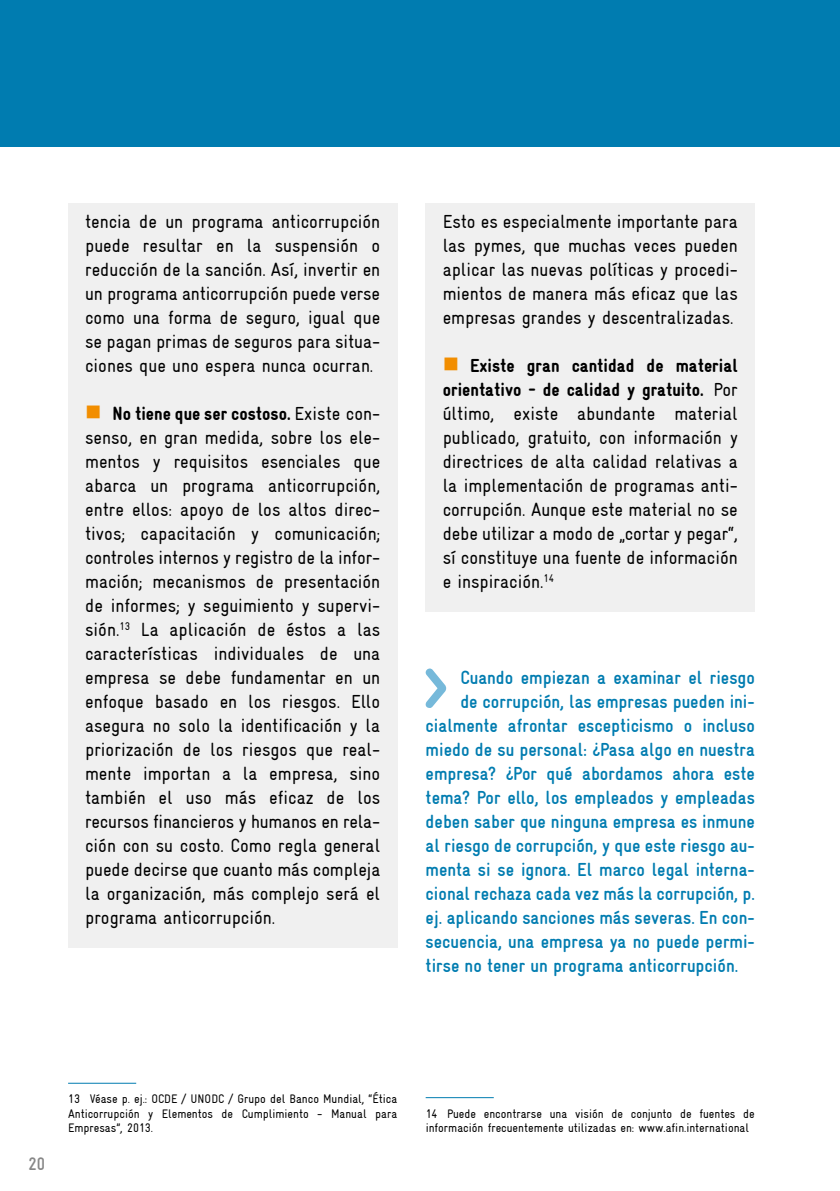
<style>
.page{position:relative;width:840px;height:1191px;background:#fff}
.page>*{position:absolute;margin:0;border:0;box-sizing:border-box;transform-origin:0 0}
.t1{font:condensed 19px/24px "Gravur";color:#000;text-align:justify}
.t2{font:700 condensed 19px "Gravur";color:#007cb0}
.t3{font:700 condensed 18px "Gravur";color:#878787}
.t4{font:condensed 12.4px/14.4px "Gravur";color:#000;text-align:justify}
.s1{font-weight:900}
</style>
<div class="page">
<div style="left:0;top:0;width:839px;height:147px;background:#007cb0"></div>
<div style="left:68px;top:204px;width:329px;height:744px;background:#f0f0f0"></div>
<div style="left:425px;top:204px;width:329px;height:408px;background:#f0f0f0"></div>
<hr style="left:68px;top:1083px;width:68px;height:1px;background:#007cb0">
<hr style="left:425px;top:1097px;width:68px;height:1px;background:#007cb0">
<svg style="left:425px;top:668px;width:21px;height:40px"></svg>
<p class="t1" style="left:85px;top:209px;width:296px">tencia de un programa anticorrupción puede resultar en la suspensión o reducción de la sanción. Así, invertir en un programa anticorrupción puede verse como una forma de seguro, igual que se pagan primas de seguros para situa&shy;ciones que uno espera nunca ocurran.</p>
<p class="t1" style="left:85px;top:401px;width:297px;text-indent:27px"><span class="s1">No tiene que ser costoso.</span> Existe con&shy;senso, en gran medida, sobre los ele&shy;mentos y requisitos esenciales que abarca un programa anticorrupción, entre ellos: apoyo de los altos direc&shy;tivos; capacitación y comunicación; controles internos y registro de la infor&shy;mación; mecanismos de presentación de informes; y seguimiento y supervi&shy;sión.<sup>13</sup> La aplicación de éstos a las características individuales de una empresa se debe fundamentar en un enfoque basado en los riesgos. Ello asegura no solo la identificación y la priorización de los riesgos que real&shy;mente importan a la empresa, sino también el uso más eficaz de los recursos financieros y humanos en rela&shy;ción con su costo. Como regla general puede decirse que cuanto más compleja la organización, más complejo será el programa anticorrupción.</p>
<p class="t1" style="left:442px;top:209px;width:296px">Esto es especialmente importante para las pymes, que muchas veces pueden aplicar las nuevas políticas y procedi&shy;mientos de manera más eficaz que las empresas grandes y descentralizadas.</p>
<p class="t1" style="left:442px;top:353px;width:296px;text-indent:27px"><span class="s1">Existe gran cantidad de material orientativo - de calidad y gratuito.</span> Por último, existe abundante material publicado, gratuito, con información y directrices de alta calidad relativas a la implementación de programas anti&shy;corrupción. Aunque este material no se debe utilizar a modo de „cortar y pegar“, sí constituye una fuente de información e inspiración.<sup>14</sup></p>
<p class="t2" style="left:460px;top:667px;width:296px">Cuando empiezan a examinar el riesgo</p>
<p class="t2" style="left:460px;top:691px;width:296px">de corrupción, las empresas pueden ini-</p>
<p class="t2" style="left:425px;top:715px;width:330px">cialmente afrontar escepticismo o incluso</p>
<p class="t2" style="left:425px;top:739px;width:330px">miedo de su personal: ¿Pasa algo en nuestra</p>
<p class="t2" style="left:425px;top:763px;width:330px">empresa? ¿Por qué abordamos ahora este</p>
<p class="t2" style="left:425px;top:787px;width:330px">tema? Por ello, los empleados y empleadas</p>
<p class="t2" style="left:425px;top:811px;width:330px">deben saber que ninguna empresa es inmune</p>
<p class="t2" style="left:425px;top:835px;width:330px">al riesgo de corrupción, y que este riesgo au-</p>
<p class="t2" style="left:425px;top:859px;width:330px">menta si se ignora. El marco legal interna-</p>
<p class="t2" style="left:425px;top:883px;width:330px">cional rechaza cada vez más la corrupción, p.</p>
<p class="t2" style="left:425px;top:907px;width:330px">ej. aplicando sanciones más severas. En con-</p>
<p class="t2" style="left:425px;top:931px;width:330px">secuencia, una empresa ya no puede permi-</p>
<p class="t2" style="left:425px;top:955px;width:314px">tirse no tener un programa anticorrupción.</p>
<p class="t3" style="left:28px;top:1154px;width:18px">20</p>
<p class="t4" style="left:68px;top:1091px;width:330px">13 Véase p. ej.: OCDE / UNODC / Grupo del Banco Mundial, “Ética Anticorrupción y Elementos de Cumplimiento - Manual para Empresas”, 2013.</p>
<p class="t4" style="left:425px;top:1106px;width:330px">14 Puede encontrarse una visión de conjunto de fuentes de información frecuentemente utilizadas en: www.afin.international</p>
</div>
